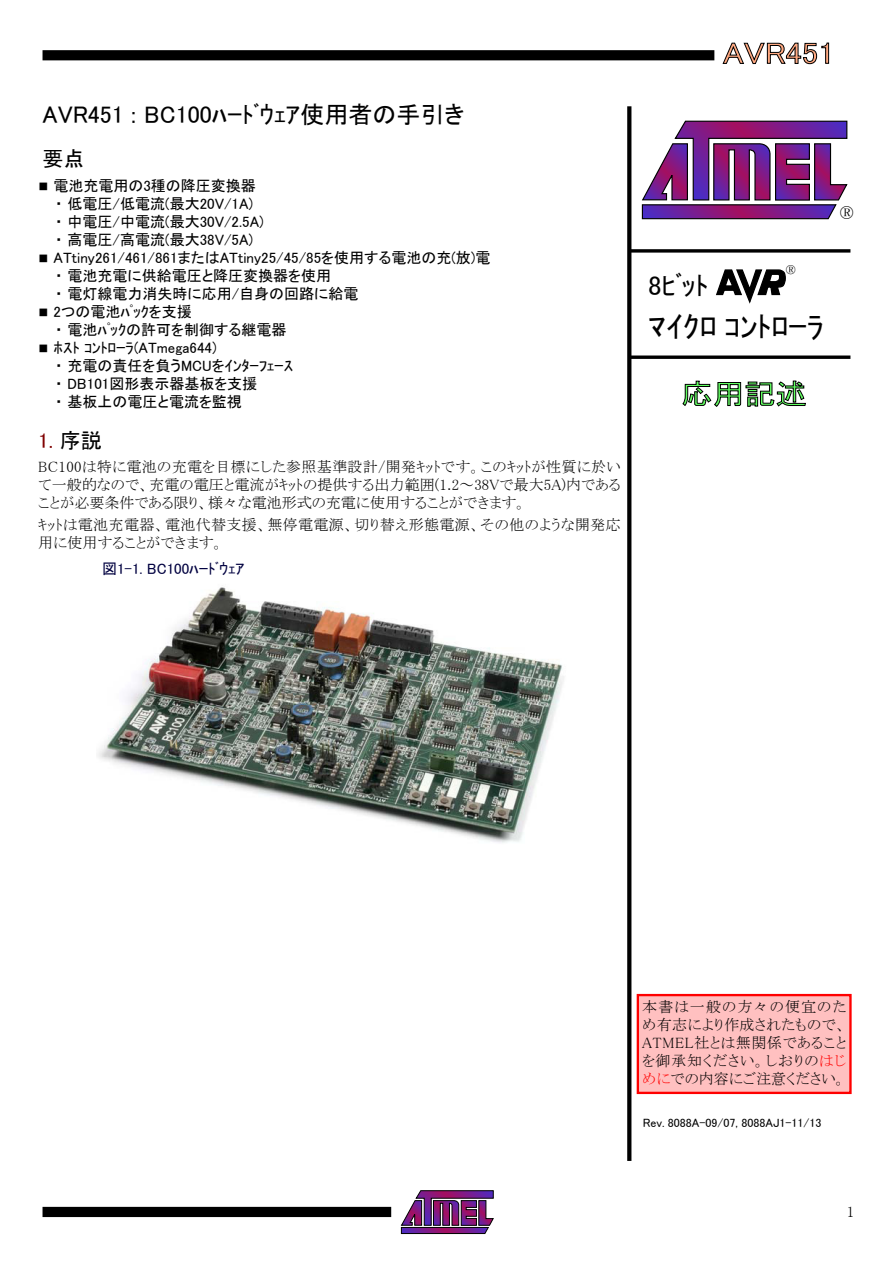
<style>
.page{position:relative;width:893px;height:1263px;background:#fff}
.page>*{position:absolute;margin:0;border:0;box-sizing:border-box;transform-origin:0 0}
.t1{font:30px "MS P Gothic";color:#000}
.t2{font:30px "MS P Gothic";color:#ffa880;scale:1.1 1}
.t3{font:28.5px "MS P Gothic";color:#60ff60;scale:1.1 1}
.t4{font:27px "MS P Gothic";color:#000}
.t5{font:24px "MS P Gothic";color:#000}
.t6{font:21px "MS P Gothic";color:#800000}
.t7{font:21px "MS P Gothic";color:#000}
.t8{font:21px "MS P Mincho";color:#000}
.t9{font:15px/18px "MS P Gothic";color:#000}
.t10{font:15px/18px "MS P Mincho";letter-spacing:.005em;color:#000;text-align:justify}
.t11{font:15px/18px "MS P Mincho";letter-spacing:.025em;color:#000}
.t12{font:15px "MS P Gothic";color:#000040}
.t13{font:12px "MS P Gothic";color:#000}
.s1{font-size:10.5px}
.s2{color:#000}
.s3{color:#f00}
</style>
<div class="page">
<svg style="left:641px;top:120px;width:207px;height:100px"></svg>
<svg style="left:716px;top:269px;width:70px;height:35px"></svg>
<svg style="left:631px;top:355px;width:219px;height:4px"></svg>
<svg style="left:631px;top:249px;width:219px;height:4px"></svg>
<svg style="left:627px;top:106px;width:4px;height:1055px;fill:#000"></svg>
<svg style="left:682px;top:381px;width:124px;height:26px"></svg>
<svg style="left:401px;top:1190px;width:93px;height:44px"></svg>
<div style="left:43px;top:1207px;width:348px;height:10px;background:#000"></div>
<div style="left:43px;top:50px;width:671px;height:10px;background:#000"></div>
<svg style="left:723px;top:43px;width:106px;height:21px"></svg>
<div style="left:638px;top:995px;width:212px;height:98px;background:#ffc0c0"></div>
<div style="left:637px;top:994px;width:215px;height:100px;border:2px solid #f00"></div>
<img style="left:98px;top:587px;width:466px;height:256px">
<h3 class="t5" style="left:43px;top:103px;width:424px">AVR451 : BC100ﾊｰﾄﾞｳｪｱ使用者の手引き</h3>
<h3 class="t7" style="left:43px;top:148px;width:44px">要点</h3>
<p class="t9" style="left:55px;top:177px;width:210px;text-indent:-17px"><span class="s1">■</span> 電池充電用の3種の降圧変換器・ 低電圧/低電流(最大20V/1A)・ 中電圧/中電流(最大30V/2.5A)・ 高電圧/高電流(最大38V/5A)</p>
<p class="t9" style="left:55px;top:249px;width:437px;text-indent:-17px"><span class="s1">■</span> ATtiny261/461/861またはATtiny25/45/85を使用する電池の充(放)電・ 電池充電に供給電圧と降圧変換器を使用<br>・ 電灯線電力消失時に応用/自身の回路に給電</p>
<p class="t9" style="left:55px;top:303px;width:233px;text-indent:-17px"><span class="s1">■</span> 2つの電池ﾊﾟｯｸを支援<br>・ 電池ﾊﾟｯｸの許可を制御する継電器</p>
<p class="t9" style="left:55px;top:339px;width:240px;text-indent:-17px"><span class="s1">■</span> ﾎｽﾄ ｺﾝﾄﾛｰﾗ(ATmega644)<br>・ 充電の責任を負うMCUをｲﾝﾀｰﾌｪｰｽ・ DB101図形表示器基板を支援<br>・ 基板上の電圧と電流を監視</p>
<h3 class="t6" style="left:38px;top:429px;width:65px">1. <span class="s2">序説</span></h3>
<p class="t10" style="left:38px;top:457px;width:584px">BC100は特に電池の充電を目標にした参照基準設計/開発ｷｯﾄです。このｷｯﾄが性質に於いて一般的なので、充電の電圧と電流がｷｯﾄの提供する出力範囲(1.2～38Vで最大5A)内であることが必要条件である限り、様々な電池形式の充電に使用することができます。</p>
<p class="t11" style="left:38px;top:516px;width:584px">ｷｯﾄは電池充電器、電池代替支援、無停電電源、切り替え形態電源、その他のような開発応用に使用することができます。</p>
<p class="t12" style="left:102px;top:561px;width:144px">図1-1. BC100ﾊｰﾄﾞｳｪｱ</p>
<h1 class="t2" style="left:723px;top:38px;width:103px">AVR451</h1>
<h3 class="t8" style="left:840px;top:202px;width:16px">®</h3>
<p class="t10" style="left:786px;top:261px;width:12px">®</p>
<h3 class="t4" style="left:648px;top:271px;width:62px">8ﾋﾞｯﾄ</h3>
<h1 class="t1" style="left:648px;top:311px;width:177px">ﾏｲｸﾛ ｺﾝﾄﾛｰﾗ</h1>
<h2 class="t3" style="left:681px;top:379px;width:116px">応用記述</h2>
<p class="t10" style="left:642px;top:998px;width:206px">本書は一般の方々の便宜のため有志により作成されたもので、ATMEL社とは無関係であることを御承知ください。しおりの<span class="s3">はじめに</span>での内容にご注意ください。</p>
<p class="t13" style="left:643px;top:1116px;width:180px">Rev. 8088A-09/07, 8088AJ1-11/13</p>
<p class="t10" style="left:847px;top:1202px;width:9px">1</p>
</div>
